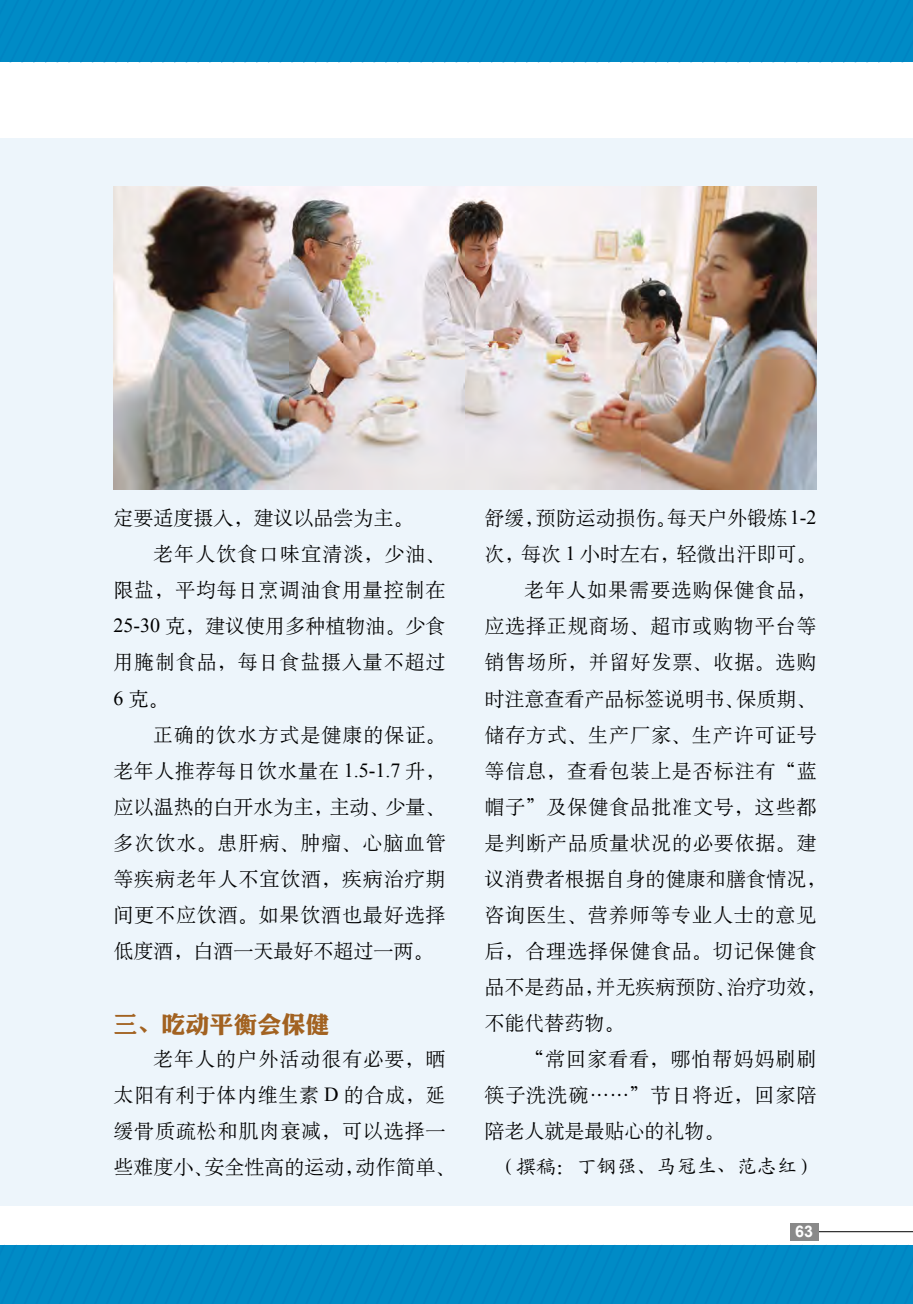
<style>
.page{position:relative;width:913px;height:1304px;background:#fff}
.page>*{position:absolute;margin:0;border:0;box-sizing:border-box;transform-origin:0 0}
.t1{font:24px "DFP Li Jin Hei W8";color:#a26221}
.t2{font:20px/36px "H Ya 6 gj";letter-spacing:.045em;color:#000}
.t3{font:20px "H Ya 6 gj";color:#000}
.t4{font:20px "H Ya 6 gj";letter-spacing:.025em;color:#000}
.t5{font:20px "H Ya 6 gj";letter-spacing:.005em;color:#000}
.t6{font:20px "ST Kaiti";color:#000}
.t7{font:700 16px "Arial";color:#fff}
.s1{font-family:"Times New Roman"}
.s2{font-family:"Kai Ti GB2312"}
</style>
<div class="page">
<hr style="left:818px;top:1231px;width:95px;height:1px;background:#000">
<div style="left:790px;top:1223px;width:28px;height:17px;background:#898989"></div>
<div style="left:0;top:0;width:913px;height:63px;background:#008bc6"></div>
<div style="left:0;top:1244px;width:913px;height:60px;background:#008bc6"></div>
<div style="left:0;top:138px;width:913px;height:1068px;background:#edf5fb"></div>
<img style="left:113px;top:186px;width:703px;height:303px">
<p class="t3" style="left:113px;top:508px;width:301px">定要适度摄入，建议以品尝为主。</p>
<p class="t2" style="left:153px;top:536px;width:294px">老年人饮食口味宜清淡，少油、</p>
<p class="t2" style="left:113px;top:572px;width:334px">限盐，平均每日烹调油食用量控制在</p>
<p class="t3" style="left:113px;top:616px;width:334px"><span class="s1">25-30</span> 克，建议使用多种植物油。少食</p>
<p class="t2" style="left:113px;top:644px;width:334px">用腌制食品，每日食盐摄入量不超过</p>
<p class="t2" style="left:113px;top:680px;width:56px"><span class="s1">6</span> 克。</p>
<p class="t2" style="left:153px;top:716px;width:294px">正确的饮水方式是健康的保证。</p>
<p class="t4" style="left:113px;top:760px;width:334px">老年人推荐每日饮水量在 <span class="s1">1.5-1.7</span> 升，</p>
<p class="t3" style="left:113px;top:796px;width:334px">应以温热的白开水为主，主动、少量、</p>
<p class="t2" style="left:113px;top:824px;width:334px">多次饮水。患肝病、肿瘤、心脑血管</p>
<p class="t2" style="left:113px;top:860px;width:334px">等疾病老年人不宜饮酒，疾病治疗期</p>
<p class="t2" style="left:113px;top:896px;width:334px">间更不应饮酒。如果饮酒也最好选择</p>
<p class="t3" style="left:113px;top:940px;width:322px">低度酒，白酒一天最好不超过一两。</p>
<p class="t1" style="left:113px;top:1012px;width:217px">三、吃动平衡会保健</p>
<p class="t2" style="left:113px;top:1040px;width:344px;text-indent:40px">老年人的户外活动很有必要，晒太阳有利于体内维生素 <span class="s1">D</span> 的合成，延缓骨质疏松和肌肉衰减，可以选择一些难度小、安全性高的运动，动作简单、</p>
<p class="t3" style="left:484px;top:508px;width:334px">舒缓，预防运动损伤。每天户外锻炼<span class="s1">1-2</span></p>
<p class="t3" style="left:484px;top:544px;width:334px">次，每次 <span class="s1">1</span> 小时左右，轻微出汗即可。</p>
<p class="t2" style="left:524px;top:572px;width:294px">老年人如果需要选购保健食品，</p>
<p class="t2" style="left:484px;top:608px;width:334px">应选择正规商场、超市或购物平台等</p>
<p class="t2" style="left:484px;top:644px;width:334px">销售场所，并留好发票、收据。选购</p>
<p class="t3" style="left:484px;top:688px;width:334px">时注意查看产品标签说明书、保质期、</p>
<p class="t2" style="left:484px;top:716px;width:334px">储存方式、生产厂家、生产许可证号</p>
<p class="t2" style="left:484px;top:752px;width:334px">等信息，查看包装上是否标注有“蓝</p>
<p class="t2" style="left:484px;top:788px;width:334px">帽子”及保健食品批准文号，这些都</p>
<p class="t2" style="left:484px;top:824px;width:334px">是判断产品质量状况的必要依据。建</p>
<p class="t5" style="left:484px;top:868px;width:344px">议消费者根据自身的健康和膳食情况，</p>
<p class="t2" style="left:484px;top:896px;width:334px">咨询医生、营养师等专业人士的意见</p>
<p class="t2" style="left:484px;top:932px;width:334px">后，合理选择保健食品。切记保健食</p>
<p class="t3" style="left:484px;top:976px;width:344px">品不是药品，并无疾病预防、治疗功效，</p>
<p class="t2" style="left:484px;top:1004px;width:141px">不能代替药物。</p>
<p class="t2" style="left:524px;top:1040px;width:294px">“常回家看看，哪怕帮妈妈刷刷</p>
<p class="t2" style="left:484px;top:1076px;width:334px">筷子洗洗碗……”节日将近，回家陪</p>
<p class="t3" style="left:484px;top:1120px;width:241px">陪老人就是最贴心的礼物。</p>
<p class="t6" style="left:496px;top:1153px;width:321px"><span class="s2">（撰稿：</span>丁钢强<span class="s2">、</span>马冠生、范志红<span class="s2">）</span></p>
<p class="t7" style="left:795px;top:1221px;width:19px">63</p>
</div>
